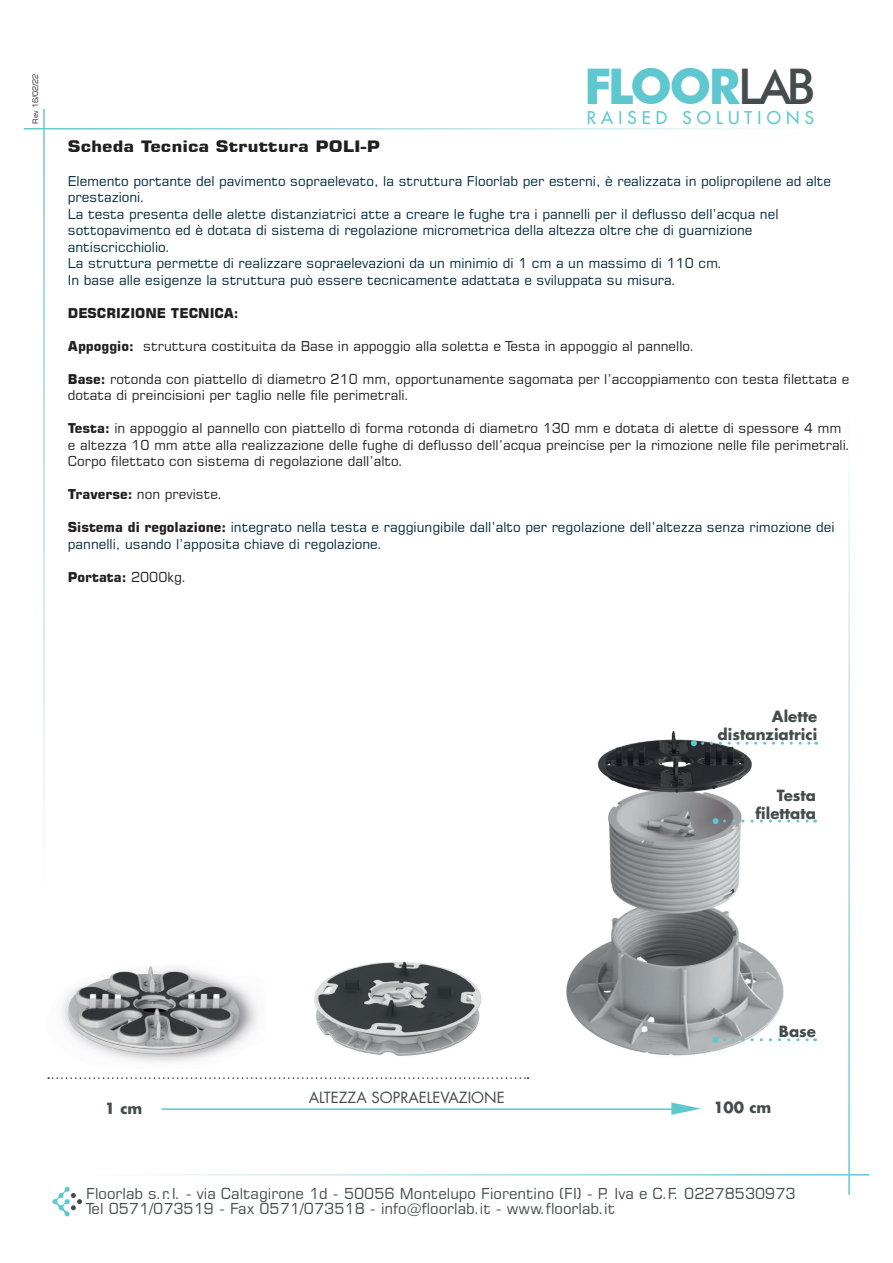
<style>
.page{position:relative;width:893px;height:1263px;background:#fff}
.page>*{position:absolute;margin:0;border:0;box-sizing:border-box;transform-origin:0 0}
.t1{font:700 49.2px "Futura BT";letter-spacing:-.06em;color:#5fc7cf}
.t2{font:500 17.1px "Futura Std";letter-spacing:.3em;color:#5fc7cf}
.t3{font:700 15.75px "Square 721 BT";color:#231f20;scale:1.18 1}
.t4{font:15px/15px "Square 721 BT";color:#444c4d}
.t5{font:700 15px/18px "Futura Std";color:#444c4d;text-align:right}
.t6{font:15px "Futura Std";color:#444c4d}
.t7{font:13.5px/16.5px "Square 721 BT";color:#00273b}
.t8{font:13.5px/16.5px "Square 721 BT";color:#231f20}
.t9{font:700 13.5px "Square 721 BT";color:#231f20}
.t10{font:7.5px "Square 721 BT";color:#231f20}
.s1{font-weight:500;color:#444c4d}
.s2{font-weight:700}
.s3{font-weight:700;color:#231f20}
.s4{font-weight:400}
</style>
<div class="page">
<svg style="left:52px;top:1186px;width:30px;height:31px"></svg>
<img style="left:566px;top:730px;width:251px;height:326px">
<svg style="left:703px;top:742px;width:114px;height:3px"></svg>
<svg style="left:691px;top:740px;width:6px;height:6px"></svg>
<svg style="left:725px;top:819px;width:91px;height:3px"></svg>
<svg style="left:713px;top:818px;width:6px;height:6px"></svg>
<svg style="left:725px;top:1038px;width:91px;height:3px"></svg>
<svg style="left:713px;top:1037px;width:6px;height:6px"></svg>
<img style="left:314px;top:961px;width:168px;height:95px">
<img style="left:47px;top:966px;width:211px;height:113px">
<svg style="left:48px;top:1077px;width:480px;height:2px"></svg>
<hr style="left:161px;top:1108px;width:514px;height:2px;background:#5fc7cf">
<svg style="left:671px;top:1102px;width:30px;height:13px"></svg>
<p class="t10" style="left:31px;top:124px;width:51px;rotate:-90deg">Rev 16/02/22</p>
<p class="t3" style="left:68px;top:137px;width:266px">Scheda Tecnica Struttura POLI-P</p>
<h1 class="t1" style="left:584px;top:57px;width:232px">FLOOR <span class="s1">LAB</span></h1>
<p class="t2" style="left:587px;top:107px;width:229px">RAISED SOLUTIONS</p>
<p class="t7" style="left:68px;top:172px;width:765px">Elemento portante del pavimento sopraelevato, la struttura Floorlab per esterni, è realizzata in polipropilene ad alte prestazioni.<br>La testa presenta delle alette distanziatrici atte a creare le fughe tra i pannelli per il deflusso dell’acqua nel sottopavimento ed è dotata di sistema di regolazione micrometrica della altezza oltre che di guarnizione antiscricchiolio.<br>La struttura permette di realizzare sopraelevazioni da un minimio di 1 cm a un massimo di 110 cm.<br>In base alle esigenze la struttura può essere tecnicamente adattata e sviluppata su misura.</p>
<p class="t9" style="left:68px;top:305px;width:172px">DESCRIZIONE TECNICA:</p>
<p class="t8" style="left:68px;top:337px;width:628px"><span class="s2">Appoggio:</span> struttura costituita da Base in appoggio alla soletta e Testa in appoggio al pannello.</p>
<p class="t8" style="left:68px;top:370px;width:783px"><span class="s2">Base:</span> rotonda con piattello di diametro 210 mm, opportunamente sagomata per l’accoppiamento con testa filettata e dotata di preincisioni per taglio nelle file perimetrali.</p>
<p class="t8" style="left:68px;top:420px;width:784px"><span class="s2">Testa:</span> in appoggio al pannello con piattello di forma rotonda di diametro 130 mm e dotata di alette di spessore 4 mm e altezza 10 mm atte alla realizzazione delle fughe di deflusso dell’acqua preincise per la rimozione nelle file perimetrali.<br>Corpo filettato con sistema di regolazione dall’alto.</p>
<p class="t8" style="left:68px;top:486px;width:156px"><span class="s2">Traverse:</span> non previste.</p>
<p class="t7" style="left:68px;top:519px;width:768px"><span class="s3">Sistema di regolazione:</span> integrato nella testa e raggiungibile dall’alto per regolazione dell’altezza senza rimozione dei pannelli, usando l’apposita chiave di regolazione.</p>
<p class="t9" style="left:68px;top:569px;width:120px">Portata: <span class="s4">2000kg.</span></p>
<p class="t5" style="left:718px;top:707px;width:101px">Alette distanziatrici</p>
<p class="t5" style="left:756px;top:786px;width:62px">Testa filettata</p>
<p class="t5" style="left:779px;top:1022px;width:39px">Base</p>
<p class="t6" style="left:309px;top:1087px;width:197px">ALTEZZA SOPRAELEVAZIONE</p>
<p class="t5" style="left:105px;top:1099px;width:39px">1 cm</p>
<p class="t5" style="left:713px;top:1099px;width:60px">100 cm</p>
<p class="t4" style="left:86px;top:1186px;width:711px">Floorlab s.r.l. - via Caltagirone 1d - 50056 Montelupo Fiorentino (FI) - P. Iva e C.F. 02278530973<br>Tel 0571/073519 - Fax 0571/073518 - info@floorlab.it - www.floorlab.it</p>
</div>
